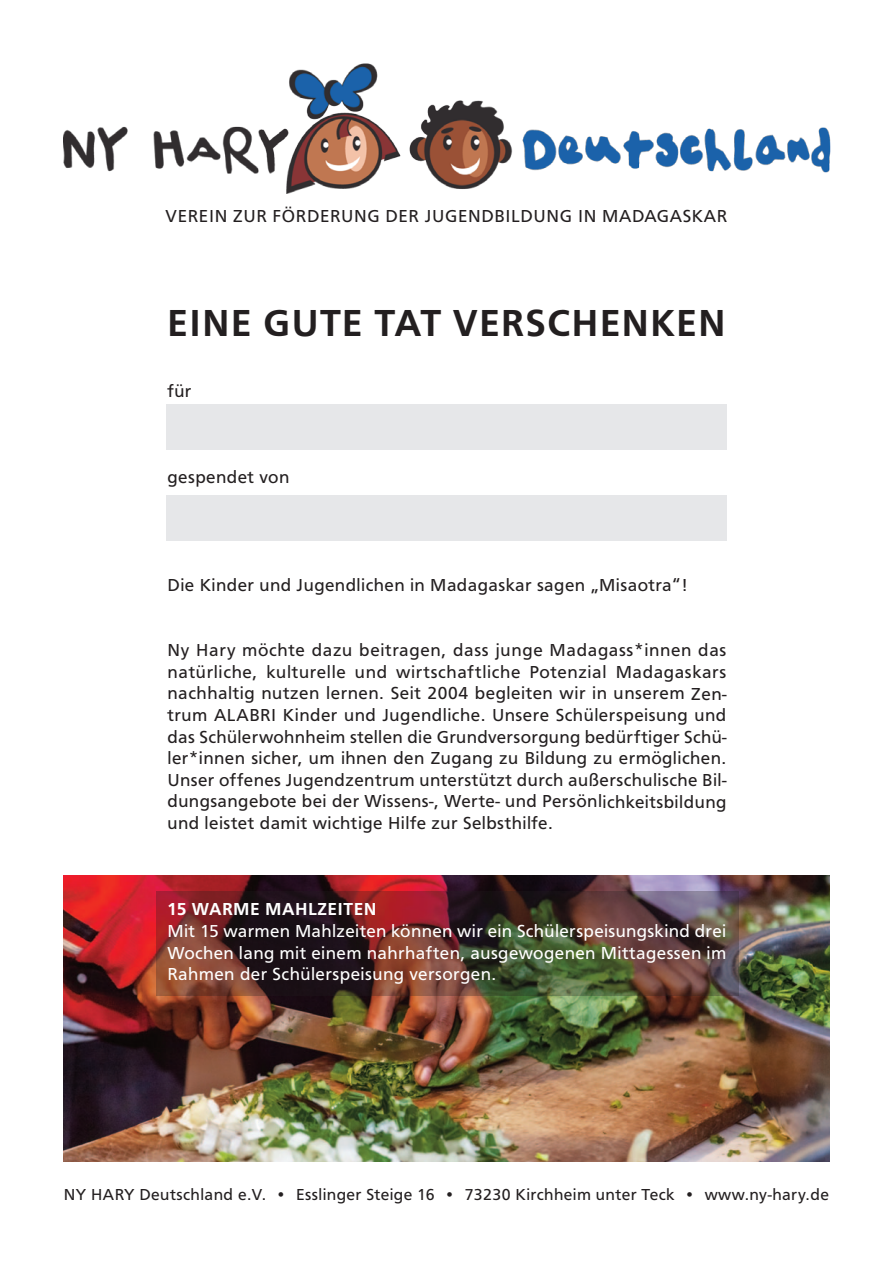
<style>
.page{position:relative;width:893px;height:1263px;background:#fff}
.page>*{position:absolute;margin:0;border:0;box-sizing:border-box;transform-origin:0 0}
.t1{font:700 39px "Front Page";letter-spacing:.025em;color:#231f20}
.t2{font:18px/21.6px "Front Page";letter-spacing:.025em;color:#231f20;text-align:justify}
.t3{font:18px/21.6px "Front Page";letter-spacing:.025em;color:#fff;text-align:justify}
.t4{font:700 18px "Front Page";letter-spacing:.025em;color:#fff}
.t5{font:16.5px "Front Page";letter-spacing:.025em;color:#231f20}
</style>
<div class="page">
<img style="left:64px;top:64px;width:767px;height:130px">
<img style="left:64px;top:876px;width:765px;height:286px">
<div style="left:156px;top:891px;width:583px;height:105px;background:#231f20;opacity:.3"></div>
<div style="left:166px;top:405px;width:560px;height:45px;background:#e6e7e9"></div>
<div style="left:166px;top:495px;width:561px;height:46px;background:#e6e7e9"></div>
<p class="t2" style="left:166px;top:207px;width:563px">VEREIN ZUR FÖRDERUNG DER JUGENDBILDUNG IN MADAGASKAR</p>
<p class="t1" style="left:167px;top:309px;width:560px">EINE GUTE TAT VERSCHENKEN</p>
<p class="t2" style="left:168px;top:382px;width:25px">für</p>
<p class="t2" style="left:168px;top:468px;width:123px">gespendet von</p>
<p class="t2" style="left:167px;top:576px;width:522px">Die Kinder und Jugendlichen in Madagaskar sagen „Misaotra“!</p>
<p class="t2" style="left:167px;top:641px;width:561px">Ny Hary möchte dazu beitragen, dass junge Madagass*innen das natürliche, kulturelle und wirtschaftliche Potenzial Madagaskars nachhaltig nutzen lernen. Seit 2004 begleiten wir in unserem Zen&shy;trum ALABRI Kinder und Jugendliche. Unsere Schülerspeisung und das Schülerwohnheim stellen die Grundversorgung bedürftiger Schü&shy;ler*innen sicher, um ihnen den Zugang zu Bildung zu ermöglichen.<br>Unser offenes Jugendzentrum unterstützt durch außerschulische Bil&shy;dungsangebote bei der Wissens-, Werte- und Persönlichkeitsbildung und leistet damit wichtige Hilfe zur Selbsthilfe.</p>
<p class="t4" style="left:167px;top:903px;width:211px">15 WARME MAHLZEITEN</p>
<p class="t3" style="left:167px;top:922px;width:560px">Mit 15 warmen Mahlzeiten können wir ein Schülerspeisungskind drei Wochen lang mit einem nahrhaften, ausgewogenen Mittagessen im Rahmen der Schülerspeisung versorgen.</p>
<p class="t5" style="left:64px;top:1188px;width:767px">NY HARY Deutschland e.V. • Esslinger Steige 16 • 73230 Kirchheim unter Teck • www.ny-hary.de</p>
</div>
